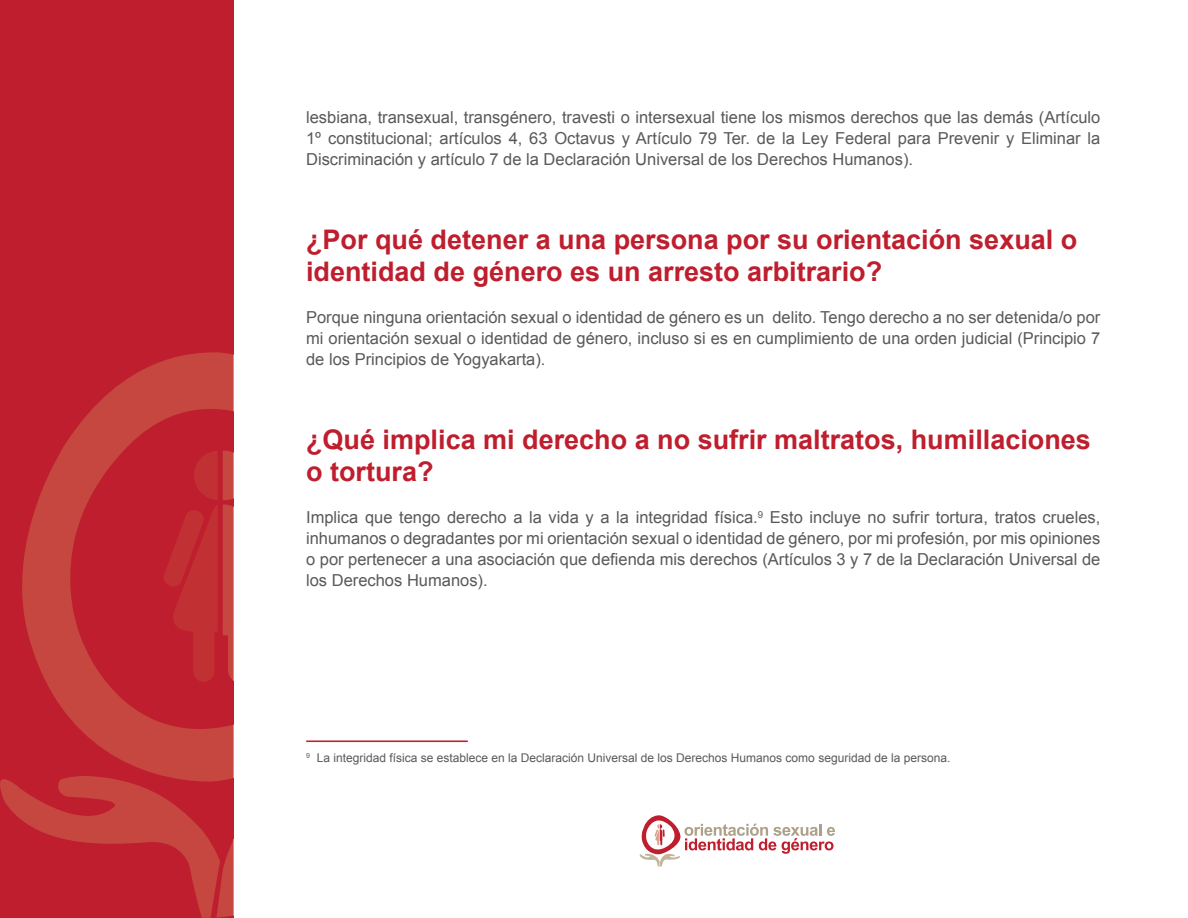
<style>
.page{position:relative;width:1188px;height:918px;background:#fff}
.page>*{position:absolute;margin:0;border:0;box-sizing:border-box;transform-origin:0 0}
.t1{font:700 27px/32.4px "Arial";color:#be1e2d}
.t2{font:16.5px/21px "Arial";color:#58595b;text-align:justify}
.t3{font:12px "Arial";color:#58595b}
</style>
<div class="page">
<svg style="left:639px;top:815px;width:196px;height:52px"></svg>
<div style="left:0;top:0;width:233px;height:918px;background:#be1e2d"></div>
<svg style="left:0;top:778px;width:234px;height:140px"></svg>
<svg style="left:1px;top:352px;width:232px;height:430px"></svg>
<svg style="left:164px;top:451px;width:70px;height:231px"></svg>
<hr style="left:306px;top:740px;width:162px;height:2px;background:#be1e2d">
<p class="t2" style="left:306px;top:107px;width:796px">lesbiana, transexual, transgénero, travesti o intersexual tiene los mismos derechos que las demás (Artículo 1º constitucional; artículos 4, 63 Octavus y Artículo 79 Ter. de la Ley Federal para Prevenir y Eliminar la Discriminación y artículo 7 de la Declaración Universal de los Derechos Humanos).</p>
<h1 class="t1" style="left:306px;top:224px;width:773px">¿Por qué detener a una persona por su orientación sexual o identidad de género es un arresto arbitrario?</h1>
<p class="t2" style="left:306px;top:307px;width:796px">Porque ninguna orientación sexual o identidad de género es un delito. Tengo derecho a no ser detenida/o por mi orientación sexual o identidad de género, incluso si es en cumplimiento de una orden judicial (Principio 7 de los Principios de Yogyakarta).</p>
<h1 class="t1" style="left:306px;top:424px;width:786px">¿Qué implica mi derecho a no sufrir maltratos, humillaciones o tortura?</h1>
<p class="t2" style="left:306px;top:507px;width:796px">Implica que tengo derecho a la vida y a la integridad física.<sup>9</sup> Esto incluye no sufrir tortura, tratos crueles, inhumanos o degradantes por mi orientación sexual o identidad de género, por mi profesión, por mis opiniones o por pertenecer a una asociación que defienda mis derechos (Artículos 3 y 7 de la Declaración Universal de los Derechos Humanos).</p>
<p class="t3" style="left:306px;top:750px;width:646px"><sup>9</sup> La integridad física se establece en la Declaración Universal de los Derechos Humanos como seguridad de la persona.</p>
</div>
